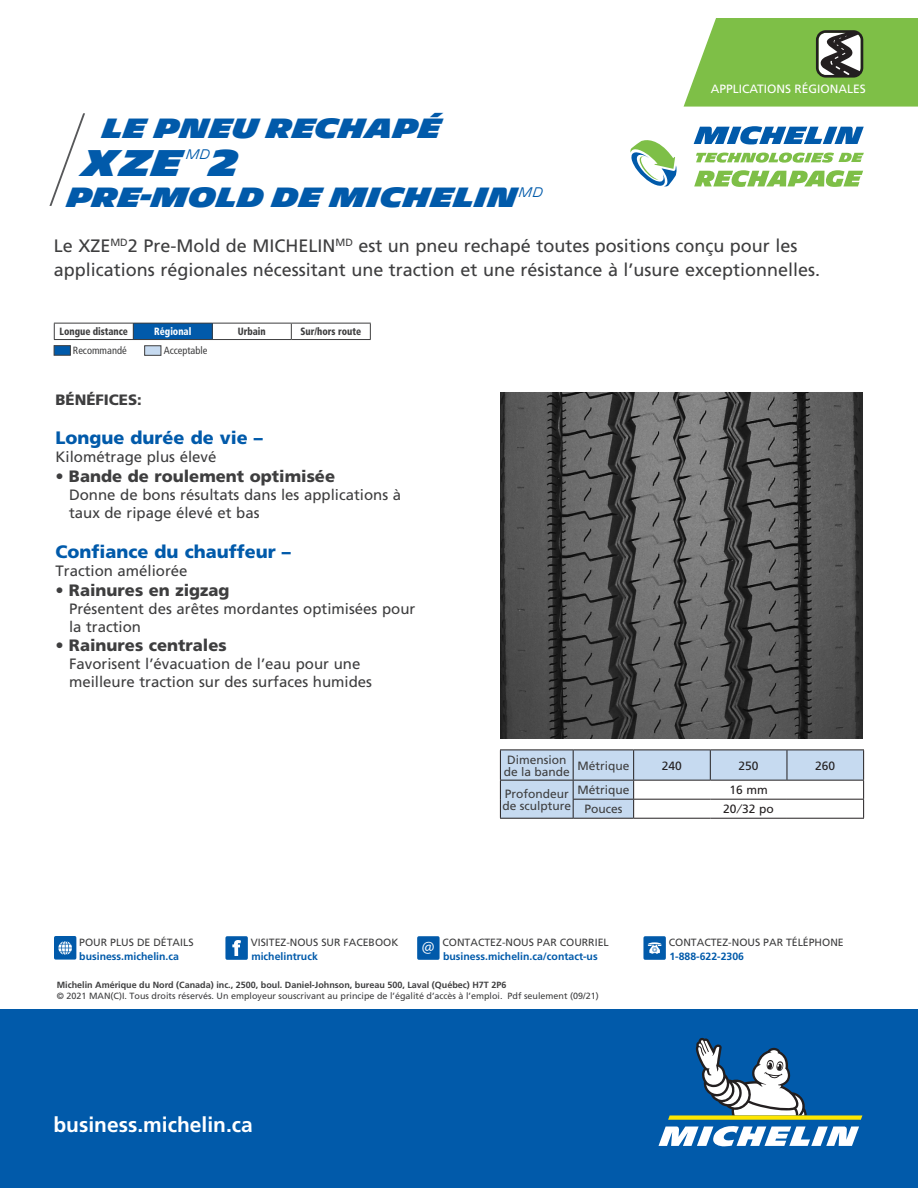
<style>
.page{position:relative;width:918px;height:1188px;background:#fff}
.page>*{position:absolute;margin:0;border:0;box-sizing:border-box;transform-origin:0 0}
.BETA_B16_-_K80{font:900 36px "Michelin";color:#015aaa}
.BETA_B16_-_K80-2{font:900 27px "Michelin";color:#015aaa}
.t1{font:700 21px "Frutiger LT Std";color:#fff}
.Copy{font:18px/24px "Frutiger LT Std";color:#3e3e3f}
.Callout_-_bullets{font:900 18px "Frutiger LT Std";color:#015aaa}
.t2{font:17.25px "Myriad Pro";color:#fff}
.Callout_-_bullets-2{font:900 16.5px "Frutiger LT Std";color:#3e3e3f}
.Callout_-_bullets-3{font:15px/18px "Frutiger LT Std";color:#3e3e3f}
.Callout_-_bullets-4{font:900 15px "Frutiger LT Std";color:#3e3e3f}
.BETA_B16_-_K80-3{font:300 13.5px "Michelin";color:#015aaa;scale:.9 1}
.t3{font:12px/12px "Frutiger LT Std";color:#3e3e3f}
.USAGES{font:12px "Frutiger LT Std";color:#fff}
.Normal_centered{font:12px "Frutiger";color:#231f20}
.t4{font:700 10.5px/13.5px "Frutiger LT Std";color:#015aaa}
.t5{font:10.5px "Frutiger LT Std";color:#3e3e3f}
.t6{font:900 condensed 10.5px "Frutiger LT Std";color:#3e3e3f;scale:.9 1}
.t7{font:condensed 10.5px "Frutiger LT Std";color:#3e3e3f}
.t8{font:900 condensed 10.5px "Frutiger LT Std";color:#fff;scale:.9 1}
.t9{font:9px "Frutiger LT Std";color:#3e3e3f}
.t10{font:700 9px "Frutiger LT Std";color:#3e3e3f}
.s1{font-weight:400;color:#3e3e3f}
</style>
<div class="page">
<svg style="left:54px;top:323px;width:317px;height:16px"></svg>
<hr style="left:54px;top:339px;width:79px;height:1px;background:#3e3e3f">
<hr style="left:133px;top:339px;width:79px;height:1px;background:#3e3e3f">
<hr style="left:212px;top:339px;width:79px;height:1px;background:#3e3e3f">
<hr style="left:291px;top:339px;width:80px;height:1px;background:#3e3e3f">
<div style="left:144px;top:346px;width:17px;height:10px;background:#c6daf0;border:1px solid #3e3e3f"></div>
<div style="left:54px;top:345px;width:17px;height:10px;background:#015aaa;border:1px solid #3e3e3f"></div>
<svg style="left:49px;top:113px;width:36px;height:93px"></svg>
<div style="left:0;top:1009px;width:918px;height:179px;background:#015aaa"></div>
<svg style="left:659px;top:1126px;width:200px;height:21px"></svg>
<svg style="left:668px;top:1038px;width:194px;height:82px"></svg>
<svg style="left:630px;top:140px;width:47px;height:47px"></svg>
<svg style="left:694px;top:126px;width:170px;height:18px"></svg>
<svg style="left:696px;top:153px;width:168px;height:10px"></svg>
<svg style="left:694px;top:170px;width:169px;height:17px"></svg>
<svg style="left:500px;top:750px;width:364px;height:68px"></svg>
<hr style="left:500px;top:818px;width:73px;height:1px;background:#231f20">
<hr style="left:573px;top:818px;width:61px;height:1px;background:#231f20">
<hr style="left:634px;top:818px;width:76px;height:1px;background:#231f20">
<hr style="left:710px;top:818px;width:77px;height:1px;background:#231f20">
<hr style="left:787px;top:818px;width:77px;height:1px;background:#231f20">
<svg style="left:684px;top:18px;width:234px;height:89px;background:#86bc59"></svg>
<img style="left:500px;top:392px;width:362px;height:346px">
<svg style="left:225px;top:936px;width:23px;height:24px"></svg>
<svg style="left:417px;top:936px;width:23px;height:24px"></svg>
<svg style="left:643px;top:936px;width:23px;height:24px"></svg>
<svg style="left:54px;top:936px;width:22px;height:24px"></svg>
<p class="BETA_B16_-_K80-2" style="left:102px;top:112px;width:341px">LE PNEU RECHAPÉ</p>
<p class="BETA_B16_-_K80" style="left:83px;top:142px;width:101px">XZE</p>
<p class="BETA_B16_-_K80-3" style="left:186px;top:146px;width:29px">MD</p>
<p class="BETA_B16_-_K80" style="left:210px;top:142px;width:29px">2</p>
<p class="BETA_B16_-_K80-2" style="left:67px;top:182px;width:478px">PRE-MOLD DE MICHELIN<sup>MD</sup></p>
<p class="USAGES" style="left:711px;top:82px;width:157px">APPLICATIONS RÉGIONALES</p>
<p class="Copy" style="left:54px;top:234px;width:768px">Le XZE<sup>MD</sup>2 Pre-Mold de MICHELIN<sup>MD</sup> est un pneu rechapé toutes positions conçu pour les applications régionales nécessitant une traction et une résistance à l’usure exceptionnelles.</p>
<p class="t6" style="left:60px;top:325px;width:78px">Longue distance</p>
<p class="t8" style="left:154px;top:325px;width:43px">Régional</p>
<p class="t6" style="left:238px;top:325px;width:33px">Urbain</p>
<p class="t6" style="left:300px;top:325px;width:69px">Sur/hors route</p>
<p class="t7" style="left:73px;top:344px;width:55px">Recommandé</p>
<p class="t7" style="left:164px;top:344px;width:45px">Acceptable</p>
<p class="Callout_-_bullets-4" style="left:56px;top:390px;width:88px">BÉNÉFICES:</p>
<p class="Callout_-_bullets" style="left:56px;top:427px;width:209px">Longue durée de vie –</p>
<p class="Callout_-_bullets-3" style="left:56px;top:448px;width:162px">Kilométrage plus élevé</p>
<p class="Callout_-_bullets-2" style="left:56px;top:466px;width:281px">• Bande de roulement optimisée</p>
<p class="Callout_-_bullets-3" style="left:69px;top:486px;width:334px">Donne de bons résultats dans les applications à taux de ripage élevé et bas</p>
<p class="Callout_-_bullets" style="left:56px;top:541px;width:237px">Confiance du chauffeur –</p>
<p class="Callout_-_bullets-3" style="left:56px;top:562px;width:134px">Traction améliorée</p>
<p class="Callout_-_bullets-2" style="left:56px;top:580px;width:176px">• Rainures en zigzag</p>
<p class="Callout_-_bullets-3" style="left:69px;top:599px;width:348px">Présentent des arêtes mordantes optimisées pour la traction</p>
<p class="Callout_-_bullets-2" style="left:56px;top:636px;width:173px">• Rainures centrales</p>
<p class="Callout_-_bullets-3" style="left:69px;top:655px;width:305px">Favorisent l’évacuation de l’eau pour une meilleure traction sur des surfaces humides</p>
<p class="t3" style="left:504px;top:753px;width:68px">Dimension de la bande</p>
<p class="t3" style="left:577px;top:759px;width:54px">Métrique</p>
<p class="Normal_centered" style="left:662px;top:758px;width:22px">240</p>
<p class="Normal_centered" style="left:739px;top:758px;width:22px">250</p>
<p class="Normal_centered" style="left:815px;top:758px;width:22px">260</p>
<p class="t3" style="left:502px;top:788px;width:70px">Profondeur de sculpture</p>
<p class="t3" style="left:577px;top:784px;width:54px">Métrique</p>
<p class="Normal_centered" style="left:729px;top:783px;width:40px">16 mm</p>
<p class="t3" style="left:584px;top:803px;width:40px">Pouces</p>
<p class="Normal_centered" style="left:723px;top:802px;width:52px">20 ⁄ 32 po</p>
<p class="t4" style="left:79px;top:936px;width:116px"><span class="s1">POUR PLUS DE DÉTAILS </span>business.michelin.ca</p>
<p class="t5" style="left:251px;top:936px;width:149px">VISITEZ-NOUS SUR FACEBOOK</p>
<p class="t4" style="left:251px;top:949px;width:68px">michelintruck</p>
<p class="t2" style="left:422px;top:936px;width:14px">@</p>
<p class="t5" style="left:442px;top:936px;width:168px">CONTACTEZ-NOUS PAR COURRIEL</p>
<p class="t4" style="left:443px;top:949px;width:156px">business.michelin.ca/contact-us</p>
<p class="t10" style="left:57px;top:980px;width:451px">Michelin Amérique du Nord (Canada) inc., 2500, boul. Daniel-Johnson, bureau 500, Laval (Québec) H7T 2P6</p>
<p class="t9" style="left:57px;top:991px;width:543px">© 2021 MAN(C)I. Tous droits réservés. Un employeur souscrivant au principe de l’égalité d’accès à l’emploi. Pdf seulement (09/21)</p>
<p class="t1" style="left:53px;top:1113px;width:201px">business.michelin.ca</p>
<p class="t5" style="left:669px;top:936px;width:177px">CONTACTEZ-NOUS PAR TÉLÉPHONE</p>
<p class="t4" style="left:669px;top:949px;width:76px">1-888-622-2306</p>
</div>
